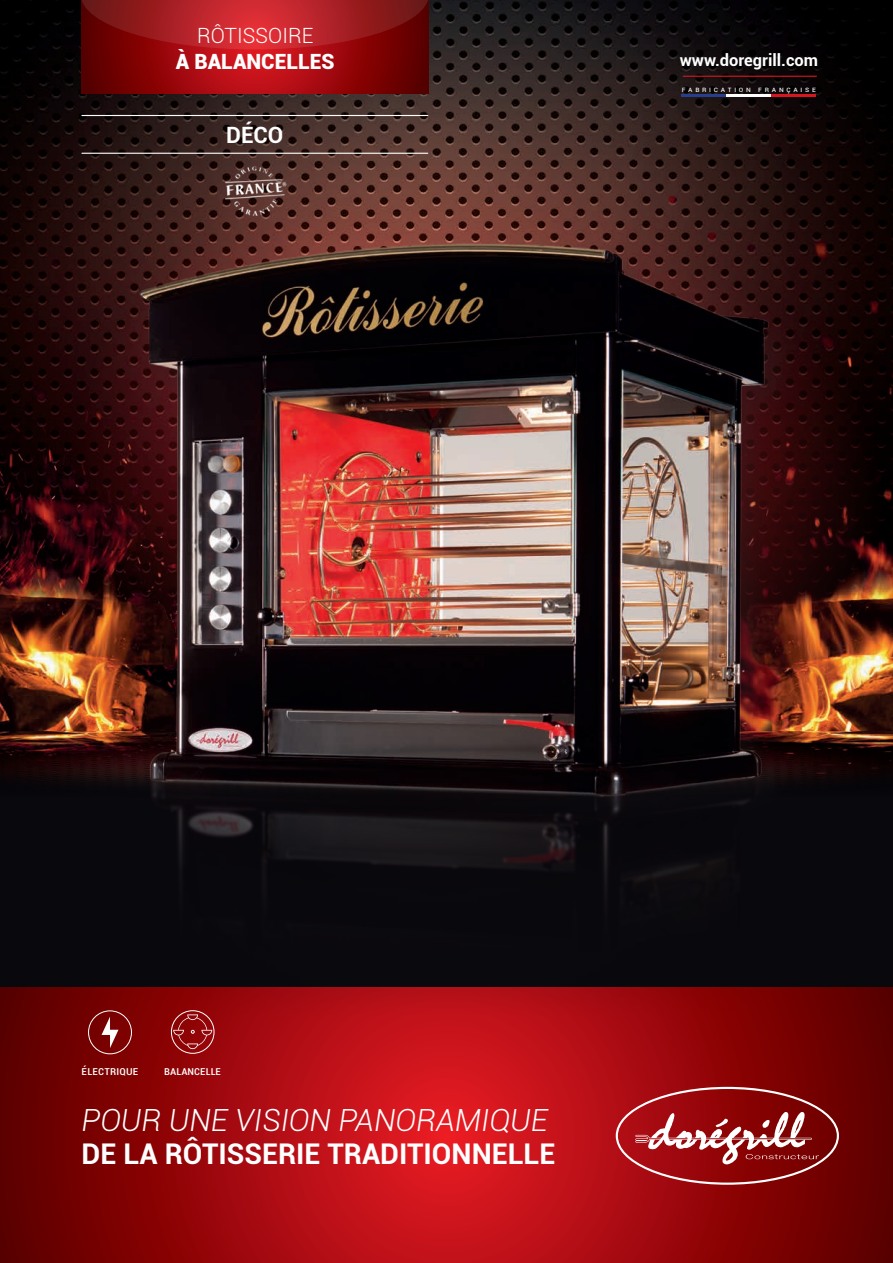
<style>
.page{position:relative;width:893px;height:1263px;background:#fff}
.page>*{position:absolute;margin:0;border:0;box-sizing:border-box;transform-origin:0 0}
.t1{font:italic 300 30.6px "Roboto";color:#fff}
.t2{font:700 28.5px "Roboto";color:#fff}
.t3{font:700 22.5px "Roboto";color:#fff}
.t4{font:900 21px "Roboto";color:#fff}
.t5{font:300 21px "Roboto";color:#fff}
.t6{font:700 16.5px "Roboto";color:#fff}
.t7{font:condensed 12px "Roboto";letter-spacing:.01em;color:#fff}
.t8{font:7.5px "Roboto";letter-spacing:.36em;color:#fff}
</style>
<div class="page">
<img style="left:0;top:0;width:893px;height:731px">
<div style="left:0;top:731px;width:893px;height:255px;background:#08080d"></div>
<svg style="left:0;top:987px;width:893px;height:276px;background:#9d090d"></svg>
<svg style="left:616px;top:1087px;width:223px;height:98px;background:#a02a2d"></svg>
<svg style="left:82px;top:49px;width:347px;height:45px;background:#96070b"></svg>
<svg style="left:82px;top:0;width:347px;height:49px;background:#a21b1f"></svg>
<hr style="left:82px;top:115px;width:346px;height:1px;background:#fff">
<hr style="left:82px;top:153px;width:346px;height:1px;background:#fff">
<div style="left:88px;top:1010px;width:44px;height:44px;border:1px solid #fff;border-radius:50%"></div>
<svg style="left:102px;top:1017px;width:16px;height:31px"></svg>
<div style="left:171px;top:1010px;width:43px;height:44px;border:1px solid #fff;border-radius:50%"></div>
<svg style="left:173px;top:1020px;width:39px;height:29px"></svg>
<hr style="left:683px;top:76px;width:133px;height:1px;background:#d7171f">
<hr style="left:681px;top:95px;width:45px;height:2px;background:#253f8e">
<hr style="left:726px;top:95px;width:45px;height:2px;background:#fff">
<hr style="left:771px;top:95px;width:45px;height:2px;background:#d7171f">
<img style="left:214px;top:165px;width:82px;height:8px">
<img style="left:855px;top:265px;width:38px;height:507px">
<div style="left:138px;top:240px;width:662px;height:780px;background:#231f20;opacity:.3"></div>
<img style="left:54px;top:173px;width:801px;height:814px">
<p class="t5" style="left:197px;top:21px;width:118px">RÔTISSOIRE</p>
<p class="t4" style="left:176px;top:46px;width:160px">À BALANCELLES</p>
<p class="t3" style="left:226px;top:119px;width:59px">DÉCO</p>
<p class="t6" style="left:680px;top:49px;width:140px">www.doregrill.com</p>
<p class="t8" style="left:682px;top:84px;width:136px">fabrication française</p>
<p class="t7" style="left:82px;top:1062px;width:58px">électrique</p>
<p class="t7" style="left:164px;top:1062px;width:58px">balancelle</p>
<p class="t1" style="left:82px;top:1099px;width:468px">POUR UNE VISION PANORAMIQUE</p>
<p class="t2" style="left:82px;top:1133px;width:475px">DE LA RÔTISSERIE TRADITIONNELLE</p>
</div>
